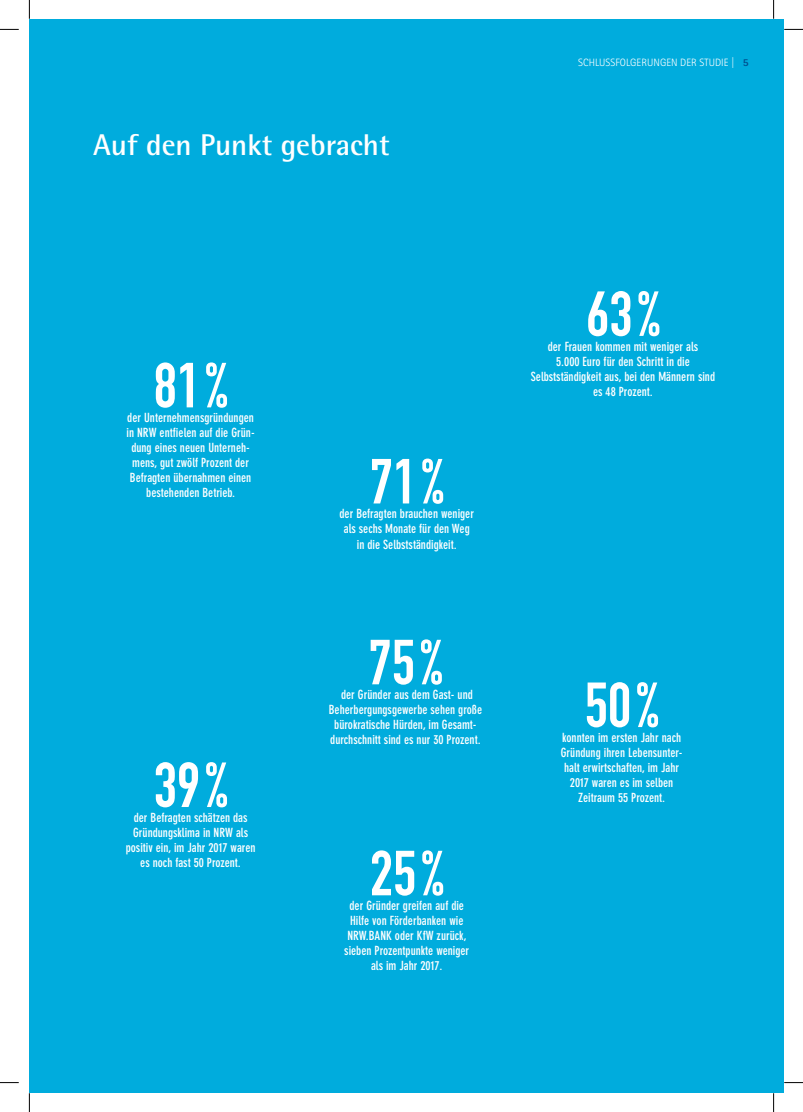
<style>
.page{position:relative;width:803px;height:1112px;background:#fff}
.page>*{position:absolute;margin:0;border:0;box-sizing:border-box;transform-origin:0 0}
.t1{font:62.5px "DIN Engschrift";color:#fff}
.t2{font:700 30px "Rotis Semi Sans";color:#fff}
.t3{font:700 condensed 12.5px/15px "DIN Neuzeit Grotesk";color:#fff;text-align:center}
.t4{font:300 10.62px "AT Rotis Sans Serif";letter-spacing:.005em;color:#fff}
.t5{font:800 10.62px "AT Rotis Sans Serif";color:#005190}
</style>
<div class="page">
<div style="left:29px;top:19px;width:754px;height:1073px;background:#00acdd"></div>
<svg style="left:0;top:29px;width:19px;height:1px"></svg>
<svg style="left:784px;top:29px;width:19px;height:1px"></svg>
<svg style="left:0;top:1082px;width:19px;height:1px"></svg>
<svg style="left:784px;top:1082px;width:19px;height:1px"></svg>
<svg style="left:29px;top:0;width:1px;height:19px"></svg>
<svg style="left:29px;top:1092px;width:1px;height:19px"></svg>
<svg style="left:773px;top:0;width:1px;height:19px"></svg>
<svg style="left:773px;top:1092px;width:1px;height:19px"></svg>
<h2 class="t2" style="left:93px;top:126px;width:298px">Auf den Punkt gebracht</h2>
<p class="t4" style="left:578px;top:56px;width:158px">SCHLUSSFOLGERUNGEN DER STUDIE |</p>
<p class="t5" style="left:743px;top:56px;width:7px">5</p>
<h1 class="t1" style="left:154px;top:348px;width:75px">81 %</h1>
<p class="t3" style="left:127px;top:410px;width:130px">der Unternehmensgründungen in NRW entfielen auf die Grün&shy;dung eines neuen Unterneh&shy;mens, gut zwölf Prozent der<br>Befragten übernahmen einen bestehenden Betrieb.</p>
<h1 class="t1" style="left:154px;top:748px;width:75px">39 %</h1>
<p class="t3" style="left:126px;top:809px;width:131px">der Befragten schätzen das<br>Gründungsklima in NRW als positiv ein, im Jahr 2017 waren es noch fast 50 Prozent.</p>
<h1 class="t1" style="left:370px;top:445px;width:75px">71 %</h1>
<p class="t3" style="left:339px;top:506px;width:136px">der Befragten brauchen weniger als sechs Monate für den Weg in die Selbstständigkeit.</p>
<h1 class="t1" style="left:368px;top:625px;width:75px">75 %</h1>
<p class="t3" style="left:329px;top:687px;width:155px">der Gründer aus dem Gast- und Beherbergungsgewerbe sehen große bürokratische Hürden, im Gesamt&shy;durchschnitt sind es nur 30 Prozent.</p>
<h1 class="t1" style="left:370px;top:836px;width:75px">25 %</h1>
<p class="t3" style="left:344px;top:898px;width:127px">der Gründer greifen auf die<br>Hilfe von Förderbanken wie<br>NRW.BANK oder KfW zurück, sieben Prozentpunkte weniger als im Jahr 2017.</p>
<h1 class="t1" style="left:586px;top:277px;width:75px">63 %</h1>
<p class="t3" style="left:531px;top:339px;width:186px">der Frauen kommen mit weniger als<br>5.000 Euro für den Schritt in die<br>Selbstständigkeit aus, bei den Männern sind es 48 Prozent.</p>
<h1 class="t1" style="left:585px;top:668px;width:75px">50 %</h1>
<p class="t3" style="left:561px;top:729px;width:123px">konnten im ersten Jahr nach<br>Gründung ihren Lebensunter&shy;halt erwirtschaften, im Jahr<br>2017 waren es im selben<br>Zeitraum 55 Prozent.</p>
</div>
